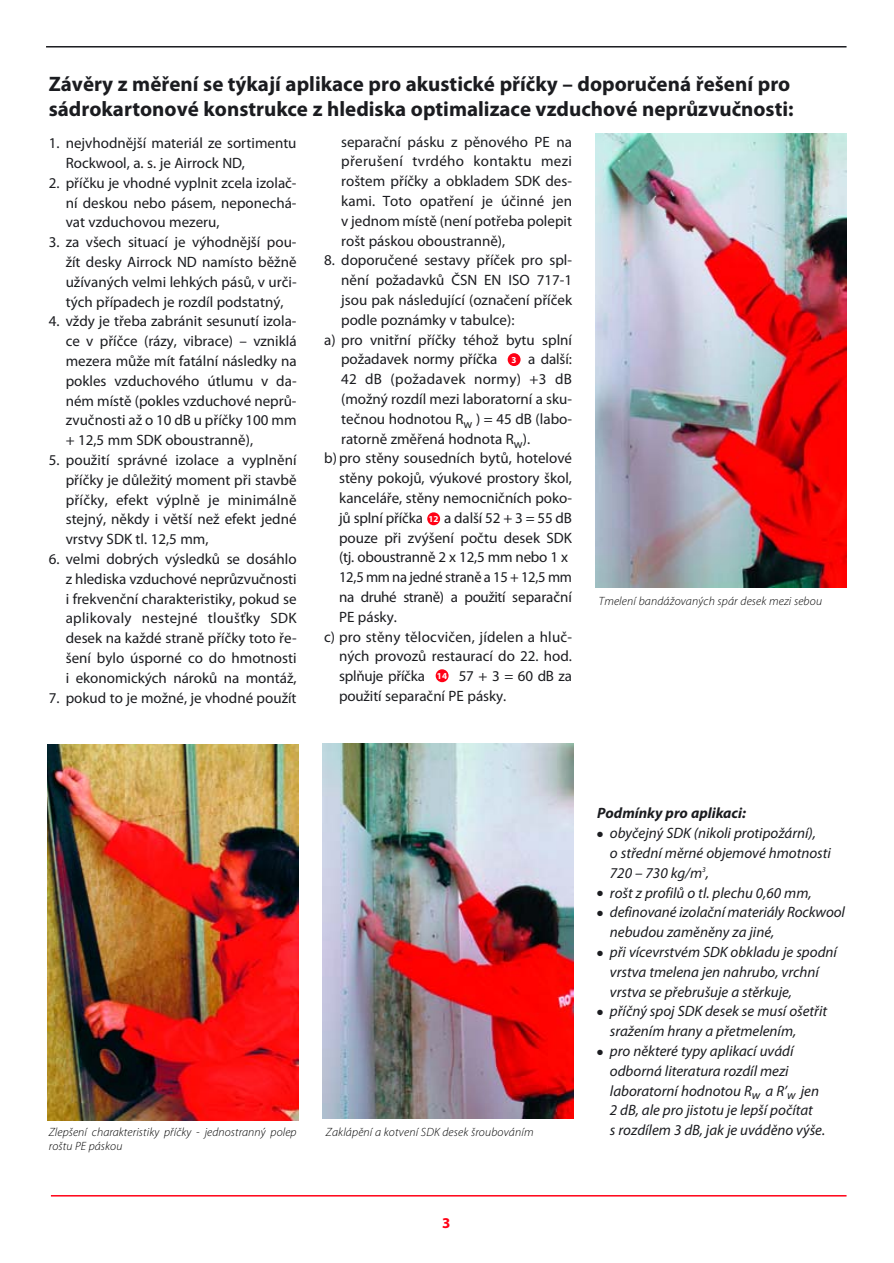
<style>
.page{position:relative;width:894px;height:1263px;background:#fff}
.page>*{position:absolute;margin:0;border:0;box-sizing:border-box;transform-origin:0 0}
.t1{font:700 21px/25.2px "Myriad CE";color:#1b1c20}
.t2{font:15px/19.8px "Myriad CE";color:#1b1c20;text-align:justify}
.t3{font:italic 15px/19.8px "Myriad CE";color:#1b1c20}
.t4{font:15px "Myriad CE";letter-spacing:-.025em;color:#1b1c20}
.t5{font:15px "Myriad CE";letter-spacing:.02em;color:#1b1c20}
.t6{font:italic 700 15px "Myriad CE";color:#1b1c20}
.t7{font:700 15px "Myriad CE";color:#ff0015}
.t8{font:italic 300 12px "Myriad CE";letter-spacing:.015em;color:#000}
.t9{font:700 9.15px "Myriad CE";color:#fff}
</style>
<div class="page">
<hr style="left:46px;top:46px;width:801px;height:2px;background:#1b1c20">
<img style="left:47px;top:744px;width:251px;height:376px">
<img style="left:323px;top:743px;width:251px;height:375px">
<img style="left:595px;top:134px;width:251px;height:453px">
<div style="left:508px;top:353px;width:13px;height:13px;background:#ff0015;border-radius:50%"></div>
<div style="left:427px;top:512px;width:13px;height:13px;background:#ff0015;border-radius:50%"></div>
<div style="left:436px;top:669px;width:13px;height:13px;background:#ff0015;border-radius:50%"></div>
<hr style="left:51px;top:1195px;width:796px;height:2px;background:#ff0015">
<h1 class="t1" style="left:49px;top:73px;width:746px">Závěry z měření se týkají aplikace pro akustické příčky – doporučená řešení pro sádrokartonové konstrukce z hlediska optimalizace vzduchové neprůzvučnosti:</h1>
<p class="t2" style="left:66px;top:134px;width:232px;text-indent:-17px">1. nejvhodnější materiál ze sortimentu<br>Rockwool, a. s. je Airrock ND,</p>
<p class="t2" style="left:66px;top:174px;width:232px;text-indent:-17px">2. příčku je vhodné vyplnit zcela izolač&shy;ní deskou nebo pásem, neponechá&shy;vat vzduchovou mezeru,</p>
<p class="t2" style="left:66px;top:233px;width:232px;text-indent:-17px">3. za všech situací je výhodnější pou&shy;žít desky Airrock ND namísto běžně užívaných velmi lehkých pásů, v urči&shy;tých případech je rozdíl podstatný,</p>
<p class="t2" style="left:66px;top:313px;width:232px;text-indent:-17px">4. vždy je třeba zabránit sesunutí izola&shy;ce v příčce (rázy, vibrace) – vzniklá mezera může mít fatální následky na pokles vzduchového útlumu v da&shy;ném místě (pokles vzduchové neprů&shy;zvučnosti až o 10 dB u příčky 100 mm + 12,5 mm SDK oboustranně),</p>
<p class="t2" style="left:66px;top:451px;width:232px;text-indent:-17px">5. použití správné izolace a vyplnění příčky je důležitý moment při stavbě příčky, efekt výplně je minimálně stejný, někdy i větší než efekt jedné vrstvy SDK tl. 12,5 mm,</p>
<p class="t2" style="left:66px;top:550px;width:232px;text-indent:-17px">6. velmi dobrých výsledků se dosáhlo z hlediska vzduchové neprůzvučnosti i frekvenční charakteristiky, pokud se aplikovaly nestejné tloušťky SDK desek na každé straně příčky toto ře&shy;šení bylo úsporné co do hmotnosti i ekonomických nároků na montáž,</p>
<p class="t2" style="left:49px;top:689px;width:249px">7. pokud to je možné, je vhodné použít</p>
<p class="t2" style="left:341px;top:133px;width:232px">separační pásku z pěnového PE na přerušení tvrdého kontaktu mezi roštem příčky a obkladem SDK des&shy;kami. Toto opatření je účinné jen v jednom místě (není potřeba polepit rošt páskou oboustranně),</p>
<p class="t2" style="left:324px;top:252px;width:249px">8. doporučené sestavy příček pro spl-</p>
<p class="t2" style="left:341px;top:272px;width:232px">nění požadavků ČSN EN ISO 717-1</p>
<p class="t2" style="left:341px;top:291px;width:232px">jsou pak následující (označení příček</p>
<p class="t2" style="left:341px;top:311px;width:175px">podle poznámky v tabulce):</p>
<p class="t2" style="left:324px;top:331px;width:249px">a) pro vnitřní příčky téhož bytu splní</p>
<p class="t2" style="left:341px;top:351px;width:158px">požadavek normy příčka</p>
<p class="t2" style="left:528px;top:351px;width:45px">a další:</p>
<p class="t5" style="left:341px;top:374px;width:232px">42 dB (požadavek normy) +3 dB</p>
<p class="t2" style="left:341px;top:390px;width:232px">(možný rozdíl mezi laboratorní a sku-</p>
<p class="t2" style="left:341px;top:410px;width:232px">tečnou hodnotou R<sub>w</sub> ) = 45 dB (labo-</p>
<p class="t2" style="left:341px;top:430px;width:190px">ratorně změřená hodnota R<sub>w</sub>).</p>
<p class="t2" style="left:324px;top:450px;width:249px">b) pro stěny sousedních bytů, hotelové</p>
<p class="t2" style="left:339px;top:470px;width:234px">stěny pokojů, výukové prostory škol,</p>
<p class="t2" style="left:339px;top:489px;width:234px">kanceláře, stěny nemocničních poko-</p>
<p class="t2" style="left:339px;top:509px;width:86px">jů splní příčka</p>
<p class="t2" style="left:444px;top:509px;width:129px">a další 52 + 3 = 55 dB</p>
<p class="t2" style="left:339px;top:529px;width:234px">pouze při zvýšení počtu desek SDK</p>
<p class="t2" style="left:339px;top:549px;width:231px">(tj. oboustranně 2 x 12,5 mm nebo 1 x</p>
<p class="t2" style="left:339px;top:569px;width:234px">12,5 mm na jedné straně a 15 + 12,5 mm</p>
<p class="t4" style="left:339px;top:591px;width:234px">na druhé straně) a použití separační</p>
<p class="t2" style="left:339px;top:608px;width:59px">PE pásky.</p>
<p class="t2" style="left:324px;top:628px;width:249px">c) pro stěny tělocvičen, jídelen a hluč-</p>
<p class="t2" style="left:339px;top:648px;width:234px">ných provozů restaurací do 22. hod.</p>
<p class="t2" style="left:339px;top:668px;width:88px">splňuje příčka</p>
<p class="t9" style="left:511px;top:357px;width:7px">3</p>
<p class="t9" style="left:428px;top:516px;width:12px">12</p>
<p class="t8" style="left:599px;top:597px;width:225px">Tmelení bandážovaných spár desek mezi sebou</p>
<p class="t2" style="left:339px;top:668px;width:234px;text-indent:120px">57 + 3 = 60 dB za použití separační PE pásky.</p>
<p class="t9" style="left:437px;top:672px;width:12px">14</p>
<p class="t6" style="left:597px;top:808px;width:150px">Podmínky pro aplikaci:</p>
<p class="t3" style="left:610px;top:825px;width:223px;text-indent:-13px">● obyčejný SDK (nikoli protipožární),<br>o střední měrné objemové hmotnosti<br>720 – 730 kg/m<sup>3</sup>,</p>
<p class="t3" style="left:597px;top:884px;width:216px">● rošt z profilů o tl. plechu 0,60 mm,</p>
<p class="t3" style="left:610px;top:904px;width:237px;text-indent:-13px">● definované izolační materiály Rockwool nebudou zaměněny za jiné,</p>
<p class="t3" style="left:610px;top:943px;width:229px;text-indent:-13px">● při vícevrstvém SDK obkladu je spodní vrstva tmelena jen nahrubo, vrchní vrstva se přebrušuje a stěrkuje,</p>
<p class="t3" style="left:610px;top:1003px;width:219px;text-indent:-13px">● příčný spoj SDK desek se musí ošetřit sražením hrany a přetmelením,</p>
<p class="t3" style="left:610px;top:1042px;width:211px;text-indent:-13px">● pro některé typy aplikací uvádí odborná literatura rozdíl mezi laboratorní hodnotou R<sub>w</sub> a R’<sub>w</sub> jen 2 dB, ale pro jistotu je lepší počítat</p>
<p class="t8" style="left:49px;top:1127px;width:249px">Zlepšení charakteristiky příčky - jednostranný polep</p>
<p class="t3" style="left:610px;top:1122px;width:217px">s rozdílem 3 dB, jak je uváděno výše.</p>
<p class="t8" style="left:49px;top:1141px;width:75px">roštu PE páskou</p>
<p class="t8" style="left:326px;top:1128px;width:209px">Zaklápění a kotvení SDK desek šroubováním</p>
<p class="t7" style="left:442px;top:1217px;width:10px">3</p>
</div>
